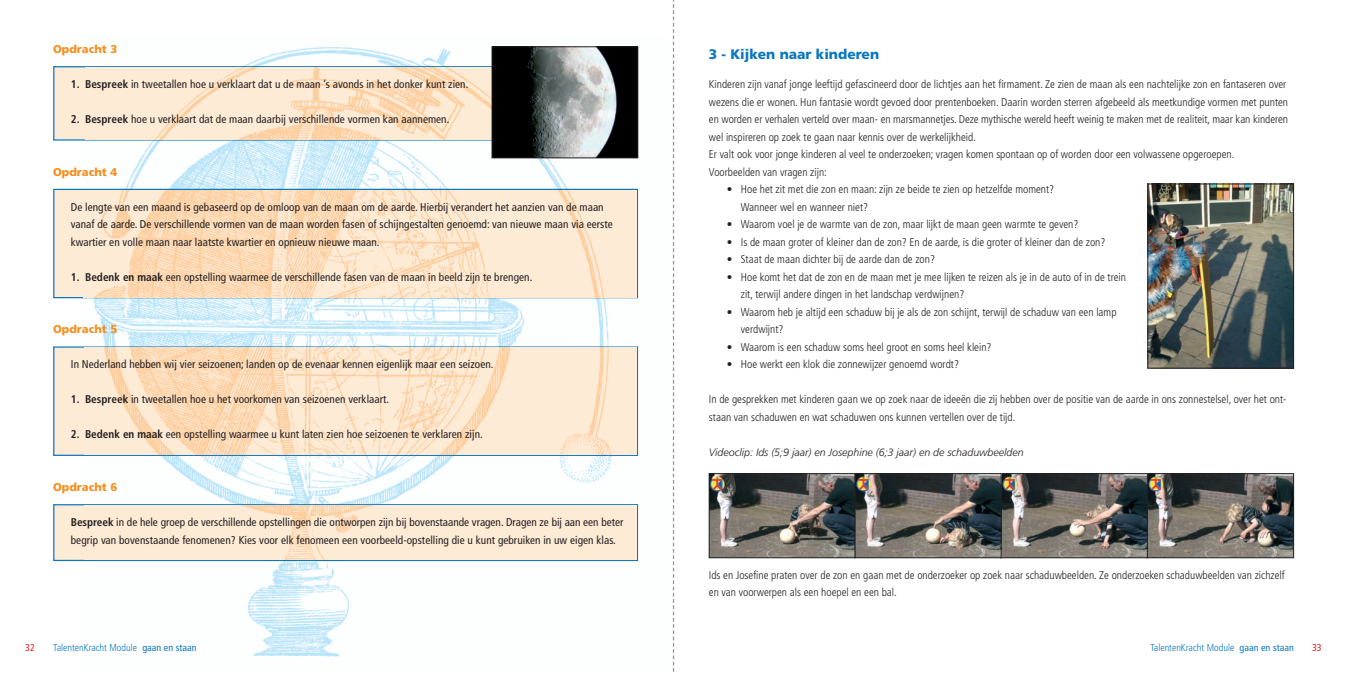
<style>
.page{position:relative;width:1347px;height:674px;background:#fff}
.page>*{position:absolute;margin:0;border:0;box-sizing:border-box;transform-origin:0 0}
.t1{font:900 13.75px "Frutiger";color:#0c77be}
.t2{font:300 condensed 11.25px/17.5px "Frutiger";color:#231f20}
.t3{font:condensed 11.25px/17.5px "Frutiger";letter-spacing:.005em;color:#231f20}
.t4{font:900 11.25px "Frutiger";color:#f68e1e}
.t5{font:italic 300 10.62px "Frutiger";color:#231f20}
.t6{font:300 condensed 10px "Frutiger";color:#0c77be}
.t7{font:condensed 10px "Frutiger";color:#ee2323}
.s1{font-weight:700}
.s2{font-weight:400}
</style>
<div class="page">
<img style="left:85px;top:46px;width:554px;height:611px">
<div style="left:54px;top:67px;width:458px;height:72px;background:#feebd6"></div>
<div style="left:53px;top:66px;width:460px;height:74px;border:1px solid #0c77be"></div>
<img style="left:86px;top:67px;width:406px;height:72px">
<div style="left:54px;top:190px;width:583px;height:107px;background:#feebd6"></div>
<div style="left:53px;top:189px;width:585px;height:109px;border:1px solid #0c77be"></div>
<img style="left:84px;top:190px;width:553px;height:107px">
<div style="left:54px;top:347px;width:583px;height:107px;background:#feebd6"></div>
<img style="left:104px;top:347px;width:508px;height:107px">
<div style="left:54px;top:505px;width:583px;height:54px;background:#feebd6"></div>
<div style="left:53px;top:504px;width:585px;height:56px;border:1px solid #0c77be"></div>
<img style="left:84px;top:505px;width:553px;height:54px">
<svg style="left:673px;top:0;width:1px;height:672px"></svg>
<img style="left:494px;top:49px;width:142px;height:107px">
<div style="left:492px;top:47px;width:146px;height:111px;border:1px solid #231f20"></div>
<img style="left:1148px;top:475px;width:143px;height:80px">
<div style="left:1146px;top:473px;width:147px;height:84px;border:1px solid #231f20"></div>
<img style="left:1002px;top:475px;width:143px;height:80px">
<div style="left:1000px;top:473px;width:147px;height:84px;border:1px solid #231f20"></div>
<img style="left:856px;top:475px;width:143px;height:80px">
<div style="left:854px;top:473px;width:147px;height:84px;border:1px solid #231f20"></div>
<img style="left:711px;top:475px;width:142px;height:80px">
<div style="left:709px;top:473px;width:146px;height:84px;border:1px solid #231f20"></div>
<img style="left:1149px;top:186px;width:142px;height:180px">
<div style="left:1147px;top:184px;width:146px;height:184px;border:1px solid #231f20"></div>
<p class="t4" style="left:53px;top:44px;width:66px">Opdracht 3</p>
<p class="t3" style="left:71px;top:76px;width:399px"><span class="s1">1. Bespreek</span> in tweetallen hoe u verklaart dat u de maan ’s avonds in het donker kunt zien.</p>
<p class="t3" style="left:71px;top:111px;width:380px"><span class="s1">2. Bespreek</span> hoe u verklaart dat de maan daarbij verschillende vormen kan aannemen.</p>
<p class="t4" style="left:53px;top:167px;width:66px">Opdracht 4</p>
<p class="t3" style="left:71px;top:199px;width:543px">De lengte van een maand is gebaseerd op de omloop van de maan om de aarde. Hierbij verandert het aanzien van de maan vanaf de aarde. De verschillende vormen van de maan worden fasen of schijngestalten genoemd: van nieuwe maan via eerste kwartier en volle maan naar laatste kwartier en opnieuw nieuwe maan.</p>
<p class="t3" style="left:71px;top:269px;width:463px"><span class="s1">1. Bedenk en maak</span> een opstelling waarmee de verschillende fasen van de maan in beeld zijn te brengen.</p>
<p class="t4" style="left:53px;top:325px;width:66px">Opdracht 5</p>
<p class="t3" style="left:71px;top:356px;width:424px">In Nederland hebben wij vier seizoenen; landen op de evenaar kennen eigenlijk maar een seizoen.</p>
<p class="t3" style="left:71px;top:391px;width:320px"><span class="s1">1. Bespreek</span> in tweetallen hoe u het voorkomen van seizoenen verklaart.</p>
<p class="t3" style="left:71px;top:426px;width:413px"><span class="s1">2. Bedenk en maak</span> een opstelling waarmee u kunt laten zien hoe seizoenen te verklaren zijn.</p>
<p class="t4" style="left:53px;top:482px;width:66px">Opdracht 6</p>
<p class="t3" style="left:71px;top:514px;width:554px"><span class="s1">Bespreek</span> in de hele groep de verschillende opstellingen die ontworpen zijn bij bovenstaande vragen. Dragen ze bij aan een beter begrip van bovenstaande fenomenen? Kies voor elk fenomeen een voorbeeld-opstelling die u kunt gebruiken in uw eigen klas.</p>
<p class="t1" style="left:709px;top:49px;width:172px">3 - Kijken naar kinderen</p>
<p class="t2" style="left:709px;top:76px;width:581px">Kinderen zijn vanaf jonge leeftijd gefascineerd door de lichtjes aan het firmament. Ze zien de maan als een nachtelijke zon en fantaseren over wezens die er wonen. Hun fantasie wordt gevoed door prentenboeken. Daarin worden sterren afgebeeld als meetkundige vormen met punten en worden er verhalen verteld over maan- en marsmannetjes. Deze mythische wereld heeft weinig te maken met de realiteit, maar kan kinderen wel inspireren op zoek te gaan naar kennis over de werkelijkheid.<br>Er valt ook voor jonge kinderen al veel te onderzoeken; vragen komen spontaan op of worden door een volwassene opgeroepen.<br>Voorbeelden van vragen zijn:</p>
<p class="t2" style="left:741px;top:181px;width:315px;text-indent:-14px">• Hoe het zit met die zon en maan: zijn ze beide te zien op hetzelfde moment?<br>Wanneer wel en wanneer niet?</p>
<p class="t2" style="left:726px;top:216px;width:353px">• Waarom voel je de warmte van de zon, maar lijkt de maan geen warmte te geven?</p>
<p class="t2" style="left:726px;top:234px;width:380px">• Is de maan groter of kleiner dan de zon? En de aarde, is die groter of kleiner dan de zon?</p>
<p class="t2" style="left:726px;top:251px;width:210px">• Staat de maan dichter bij de aarde dan de zon?</p>
<p class="t2" style="left:741px;top:269px;width:387px;text-indent:-14px">• Hoe komt het dat de zon en de maan met je mee lijken te reizen als je in de auto of in de trein zit, terwijl andere dingen in het landschap verdwijnen?</p>
<p class="t2" style="left:741px;top:304px;width:377px;text-indent:-14px">• Waarom heb je altijd een schaduw bij je als de zon schijnt, terwijl de schaduw van een lamp verdwijnt?</p>
<p class="t2" style="left:726px;top:339px;width:266px">• Waarom is een schaduw soms heel groot en soms heel klein?</p>
<p class="t2" style="left:726px;top:356px;width:234px">• Hoe werkt een klok die zonnewijzer genoemd wordt?</p>
<p class="t2" style="left:709px;top:391px;width:579px">In de gesprekken met kinderen gaan we op zoek naar de ideeën die zij hebben over de positie van de aarde in ons zonnestelsel, over het ont&shy;staan van schaduwen en wat schaduwen ons kunnen vertellen over de tijd.</p>
<p class="t5" style="left:709px;top:447px;width:316px">Videoclip: Ids (5;9 jaar) en Josephine (6;3 jaar) en de schaduwbeelden</p>
<p class="t2" style="left:709px;top:566px;width:577px">Ids en Josefine praten over de zon en gaan met de onderzoeker op zoek naar schaduwbeelden. Ze onderzoeken schaduwbeelden van zichzelf en van voorwerpen als een hoepel en een bal.</p>
<p class="t7" style="left:25px;top:643px;width:11px">32</p>
<p class="t6" style="left:53px;top:643px;width:145px">TalentenKracht Module <span class="s2">gaan en staan</span></p>
<p class="t6" style="left:1150px;top:643px;width:145px">TalentenKracht Module <span class="s2">gaan en staan</span></p>
<p class="t7" style="left:1312px;top:643px;width:11px">33</p>
</div>
